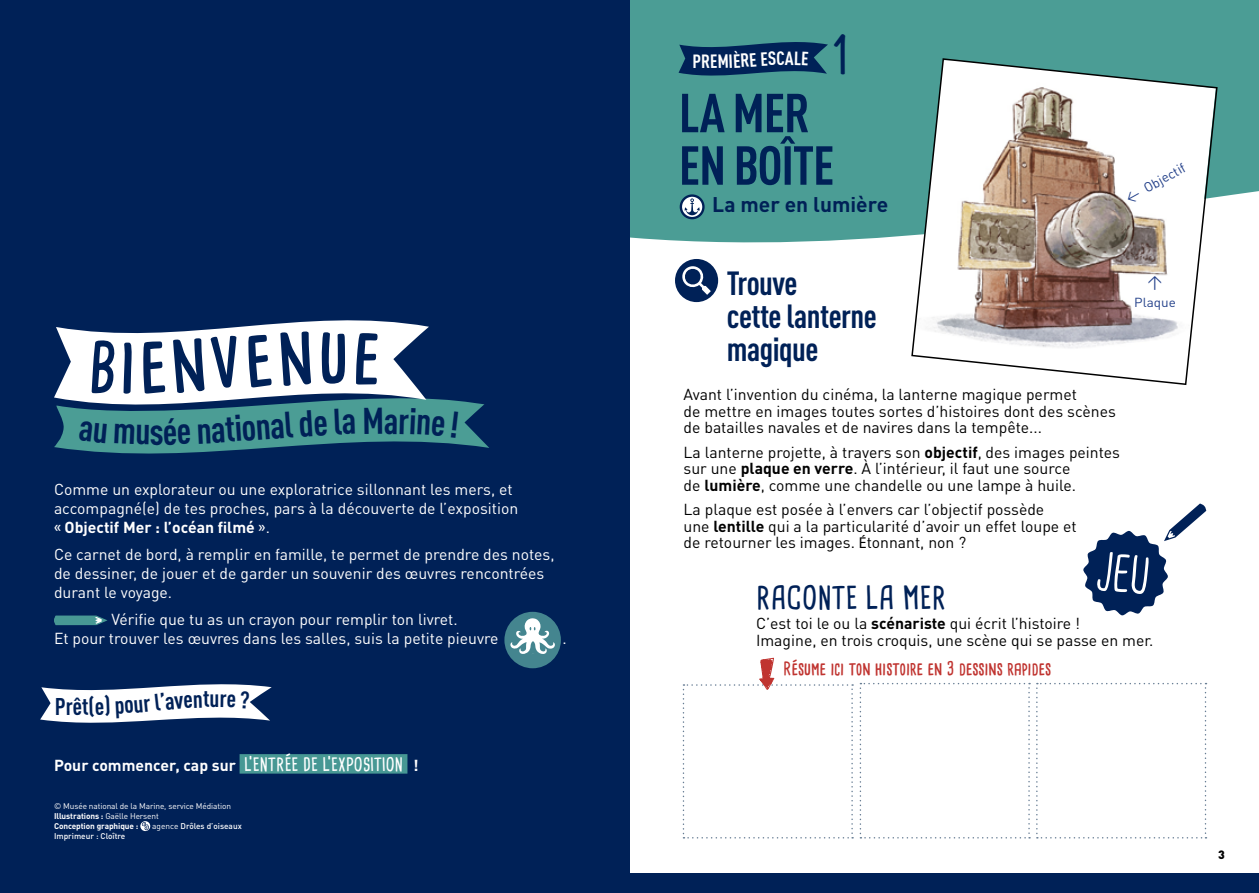
<style>
.page{position:relative;width:1259px;height:893px;background:#fff}
.page>*{position:absolute;margin:0;border:0;box-sizing:border-box;transform-origin:0 0}
.t1{font:700 78px "Cardenio Modern";color:#002157}
.t2{font:700 54px/52.5px "DIN Cond";letter-spacing:-.02em;color:#002157}
.t3{font:700 49.5px "Cardenio Modern";color:#002157}
.t4{font:700 36.75px "DIN Cond";color:#002157}
.t5{font:700 33px/33px "DIN Cond";color:#002157}
.t6{font:700 30.9px "Cardenio Modern";color:#002157}
.t7{font:700 23.85px "DIN Cond";color:#002157}
.t8{font:700 21px "DIN Pro";color:#002157}
.t9{font:700 18.9px "DIN Cond";color:#fff}
.t10{font:700 18px "Cardenio Modern";color:#fff}
.t11{font:700 18px "Cardenio Modern";color:#c03430}
.t12{font:15.75px/16.5px "DIN Pro";color:#000}
.t13{font:15.75px/18.9px "DIN Pro";color:#fff}
.t14{font:700 15.75px "DIN Pro";color:#fff}
.t15{font:15.15px "DIN Pro";color:#24418a;scale:1.04 1}
.t16{font:13.5px "DIN Pro";color:#24418a}
.t17{font:12.9px "DIN Pro";color:#24418a;scale:1.04 1}
.t18{font:900 12px "DIN Pro";color:#000}
.t19{font:8.25px/9.9px "DIN Pro";letter-spacing:-.01em;color:#fff}
.t20{font:500 8.25px "DIN Pro";color:#fff}
.s1{font-family:"Myriad Pro";font-weight:600}
.s2{font-weight:700}
.s3{font-family:"DIN Pro";font-size:15.75px}
.s4{font-weight:400}
.s5{font-family:"Myriad Pro"}
</style>
<div class="page">
<div style="left:0;top:873px;width:1259px;height:20px;background:#002157"></div>
<svg style="left:629px;top:0;width:630px;height:271px;fill:#4b9d95"></svg>
<svg style="left:681px;top:196px;width:22px;height:22px"></svg>
<div style="left:679px;top:194px;width:25px;height:25px;border:2px solid #002157;border-radius:50%"></div>
<svg style="left:684px;top:198px;width:16px;height:17px"></svg>
<div style="left:0;top:0;width:629px;height:893px;background:#002157"></div>
<div style="left:240px;top:754px;width:167px;height:20px;background:#479894"></div>
<svg style="left:54px;top:615px;width:53px;height:10px"></svg>
<svg style="left:140px;top:821px;width:10px;height:10px"></svg>
<div style="left:675px;top:259px;width:43px;height:43px;background:#002157;border-radius:50%"></div>
<svg style="left:681px;top:265px;width:30px;height:30px"></svg>
<svg style="left:859px;top:683px;width:171px;height:155px"></svg>
<svg style="left:1036px;top:683px;width:170px;height:155px"></svg>
<svg style="left:683px;top:658px;width:170px;height:180px"></svg>
<div style="left:504px;top:612px;width:57px;height:56px;background:#44858f;border-radius:50%"></div>
<svg style="left:510px;top:618px;width:45px;height:36px"></svg>
<div style="left:528px;top:653px;width:13px;height:14px;background:#44858f;border-radius:50%"></div>
<img style="left:910px;top:57px;width:308px;height:328px">
<svg style="left:678px;top:36px;width:150px;height:46px"></svg>
<svg style="left:54px;top:320px;width:435px;height:134px"></svg>
<svg style="left:40px;top:684px;width:232px;height:39px"></svg>
<svg style="left:1083px;top:504px;width:123px;height:112px"></svg>
<h3 class="t4" style="left:150px;top:409px;width:16px">s</h3>
<h1 class="t1" style="left:319px;top:301px;width:31px">u</h1>
<h3 class="t4" style="left:223px;top:407px;width:90px;rotate:-4deg">tionald</h3>
<p class="t13" style="left:54px;top:479px;width:466px">Comme un explorateur ou une exploratrice sillonnant les mers, et accompagné(e) de tes proches, pars à la découverte de l’exposition <span class="s1">«</span> <span class="s2">Objectif Mer : l’océan filmé</span> <span class="s1">»</span>.</p>
<p class="t13" style="left:54px;top:544px;width:502px">Ce carnet de bord, à remplir en famille, te permet de prendre des notes, de dessiner, de jouer et de garder un souvenir des œuvres rencontrées durant le voyage.</p>
<p class="t13" style="left:54px;top:610px;width:446px;line-height:18.5px;text-indent:57px">Vérifie que tu as un crayon pour remplir ton livret.<br>Et pour trouver les œuvres dans les salles, suis la petite pieuvre</p>
<p class="t13" style="left:562px;top:628px;width:6px">.</p>
<h3 class="t7" style="left:55px;top:692px;width:20px">Pr</h3>
<h3 class="t7" style="left:210px;top:684px;width:11px">u</h3>
<p class="t10" style="left:54px;top:752px;width:324px"><span class="s3">Pour commencer, cap sur</span> l’ENTRéE de l’exposition</p>
<p class="t14" style="left:413px;top:754px;width:7px">!</p>
<p class="t19" style="left:54px;top:801px;width:178px">© Musée national de la Marine, service Médiation<br><span class="s2">Illustrations :</span> Gaëlle Hersent<br><span class="s2">Conception graphique :</span></p>
<p class="t20" style="left:152px;top:820px;width:91px"><span class="s4">agence</span> Drôles d’oiseaux</p>
<p class="t20" style="left:54px;top:830px;width:73px">Imprimeur : Cloître</p>
<p class="t9" style="left:692px;top:50px;width:10px">p</p>
<p class="t9" style="left:785px;top:47px;width:10px">a</p>
<h3 class="t3" style="left:832px;top:21px;width:17px">1</h3>
<h2 class="t2" style="left:679px;top:85px;width:157px">La mer en boîte</h2>
<h3 class="t8" style="left:712px;top:190px;width:177px">La mer en lumière</h3>
<h3 class="t5" style="left:727px;top:266px;width:152px">Trouve<br>cette lanterne magique</h3>
<p class="t16" style="left:1122px;top:190px;width:68px;rotate:-29deg">← Objectif</p>
<p class="t15" style="left:1147px;top:271px;width:17px">↑</p>
<p class="t17" style="left:1134px;top:294px;width:42px">Plaque</p>
<p class="t12" style="left:683px;top:386px;width:434px">Avant l’invention du cinéma, la lanterne magique permet<br>de mettre en images toutes sortes d’histoires dont des scènes de batailles navales et de navires dans la tempête...</p>
<p class="t12" style="left:683px;top:443px;width:438px">La lanterne projette, à travers son <span class="s2">objectif</span>, des images peintes sur une <span class="s2">plaque en verre</span>. À l’intérieur, il faut une source<br>de <span class="s2">lumière</span>, comme une chandelle ou une lampe à huile.</p>
<p class="t12" style="left:683px;top:500px;width:395px">La plaque est posée à l’envers car l’objectif possède<br>une <span class="s2">lentille</span> qui a la particularité d’avoir un effet loupe et de retourner les images. <span class="s5">É</span>tonnant, non ?</p>
<h3 class="t6" style="left:756px;top:576px;width:15px">raconte</h3>
<h3 class="t6" style="left:865px;top:576px;width:52px">la mer</h3>
<p class="t12" style="left:756px;top:615px;width:399px">C’est toi le ou la <span class="s2">scénariste</span> qui écrit l’histoire !<br>Imagine, en trois croquis, une scène qui se passe en mer.</p>
<p class="t11" style="left:783px;top:656px;width:269px">Résume ici ton histoire en 3 dessins rapides</p>
<p class="t18" style="left:1218px;top:846px;width:8px">3</p>
</div>
